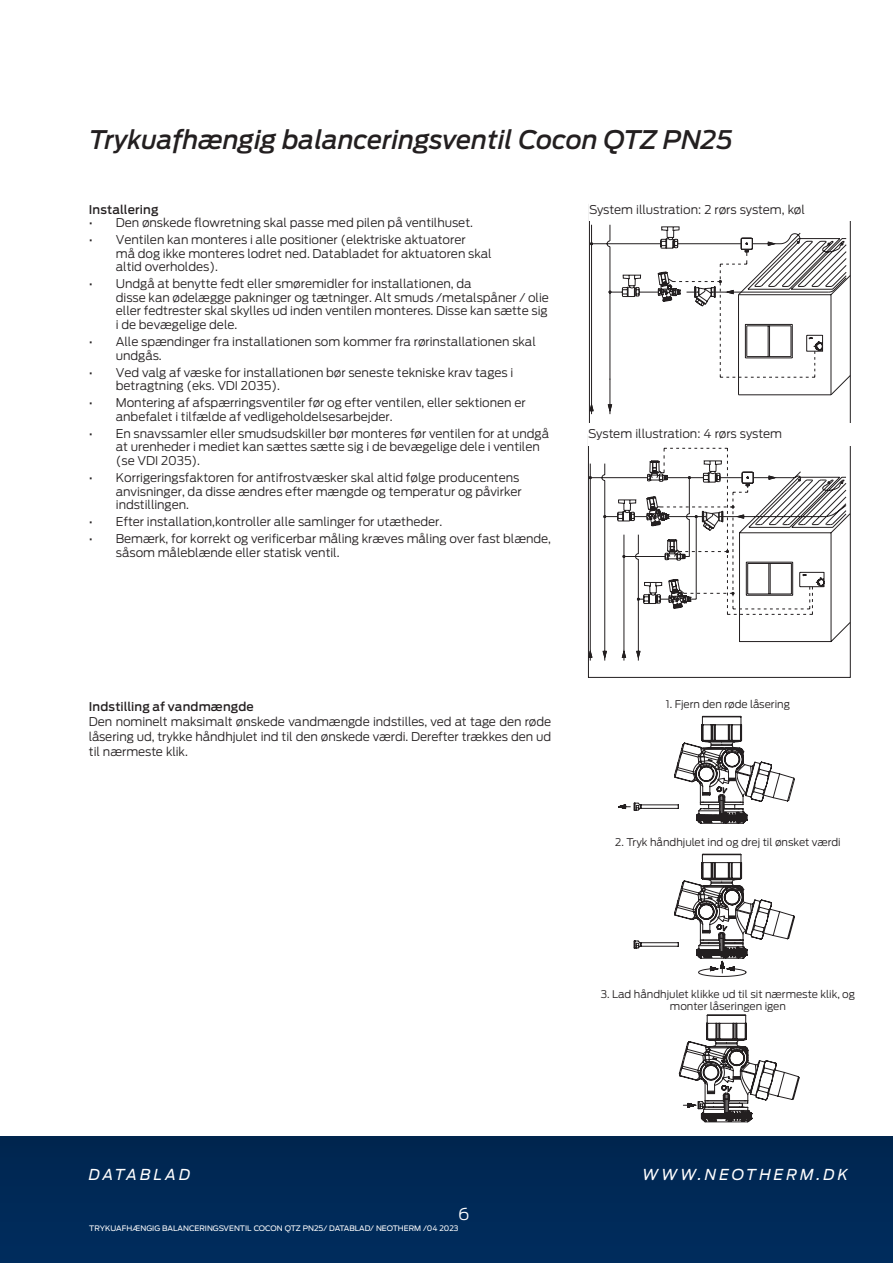
<style>
.page{position:relative;width:893px;height:1263px;background:#fff}
.page>*{position:absolute;margin:0;border:0;box-sizing:border-box;transform-origin:0 0}
.t1{font:italic 500 25.5px "Antenna";color:#231f20}
.t2{font:300 16.5px "Antenna";color:#fff}
.t3{font:italic 15px "Antenna";letter-spacing:.2em;color:#fff}
.t4{font:300 12px/13.5px "Antenna";letter-spacing:-.005em;color:#231f20}
.LAUF_NEU_1{font:500 12px "Antenna";letter-spacing:.01em;color:#231f20}
.t5{font:300 10.5px/12.6px "Antenna";color:#231f20;text-align:center}
.t6{font:7.5px "Antenna";color:#fff}
</style>
<div class="page">
<div style="left:0;top:1137px;width:893px;height:126px;background:#002957"></div>
<svg style="left:591px;top:232px;width:257px;height:182px"></svg>
<svg style="left:590px;top:476px;width:258px;height:184px"></svg>
<svg style="left:590px;top:448px;width:254px;height:167px"></svg>
<div style="left:588px;top:435px;width:262px;height:242px;border:1px solid #231f20"></div>
<svg style="left:618px;top:716px;width:182px;height:406px"></svg>
<div style="left:588px;top:423px;width:262px;height:23px;background:#fff"></div>
<h1 class="t1" style="left:89px;top:124px;width:645px">Trykuafhængig balanceringsventil Cocon QTZ PN25</h1>
<p class="LAUF_NEU_1" style="left:89px;top:202px;width:71px">Installering</p>
<p class="t4" style="left:89px;top:216px;width:386px">• Den ønskede flowretning skal passe med pilen på ventilhuset.</p>
<p class="t4" style="left:116px;top:233px;width:377px;text-indent:-27px">• Ventilen kan monteres i alle positioner (elektriske aktuatorer<br>må dog ikke monteres lodret ned. Databladet for aktuatoren skal altid overholdes).</p>
<p class="t4" style="left:116px;top:277px;width:435px;text-indent:-27px">• Undgå at benytte fedt eller smøremidler for installationen, da<br>disse kan ødelægge pakninger og tætninger. Alt smuds /metalspåner / olie eller fedtrester skal skylles ud inden ventilen monteres. Disse kan sætte sig i de bevægelige dele.</p>
<p class="t4" style="left:116px;top:335px;width:421px;text-indent:-27px">• Alle spændinger fra installationen som kommer fra rørinstallationen skal undgås.</p>
<p class="t4" style="left:116px;top:366px;width:399px;text-indent:-27px">• Ved valg af væske for installationen bør seneste tekniske krav tages i betragtning (eks. VDI 2035).</p>
<p class="t4" style="left:116px;top:396px;width:411px;text-indent:-27px">• Montering af afspærringsventiler før og efter ventilen, eller sektionen er anbefalet i tilfælde af vedligeholdelsesarbejder.</p>
<p class="t4" style="left:116px;top:427px;width:435px;text-indent:-27px">• En snavssamler eller smudsudskiller bør monteres før ventilen for at undgå at urenheder i mediet kan sættes sætte sig i de bevægelige dele i ventilen (se VDI 2035).</p>
<p class="t4" style="left:116px;top:471px;width:407px;text-indent:-27px">• Korrigeringsfaktoren for antifrostvæsker skal altid følge producentens anvisninger, da disse ændres efter mængde og temperatur og påvirker indstillingen.</p>
<p class="t4" style="left:89px;top:515px;width:355px">• Efter installation,kontroller alle samlinger for utætheder.</p>
<p class="t4" style="left:116px;top:532px;width:437px;text-indent:-27px">• Bemærk, for korrekt og verificerbar måling kræves måling over fast blænde, såsom måleblænde eller statisk ventil.</p>
<p class="t4" style="left:589px;top:203px;width:217px">System illustration: 2 rørs system, køl</p>
<p class="t4" style="left:588px;top:427px;width:195px">System illustration: 4 rørs system</p>
<p class="LAUF_NEU_1" style="left:89px;top:699px;width:166px">Indstilling af vandmængde</p>
<p class="t4" style="left:89px;top:714px;width:464px;line-height:15px;text-align:justify">Den nominelt maksimalt ønskede vandmængde indstilles, ved at tage den røde låsering ud, trykke håndhjulet ind til den ønskede værdi. Derefter trækkes den ud til nærmeste klik.</p>
<p class="t5" style="left:666px;top:698px;width:126px">1. Fjern den røde låsering</p>
<p class="t5" style="left:615px;top:835px;width:227px">2. Tryk håndhjulet ind og drej til ønsket værdi</p>
<p class="t5" style="left:601px;top:988px;width:256px">3. Lad håndhjulet klikke ud til sit nærmeste klik, og monter låseringen igen</p>
<p class="t3" style="left:89px;top:1166px;width:103px">DATABLAD</p>
<p class="t3" style="left:642px;top:1166px;width:207px">WWW.NEOTHERM.DK</p>
<h2 class="t2" style="left:458px;top:1204px;width:13px">6</h2>
<p class="t6" style="left:89px;top:1224px;width:371px">TRYKUAFHÆNGIG BALANCERINGSVENTIL COCON QTZ PN25/ DATABLAD/ NEOTHERM /04 2023</p>
</div>
